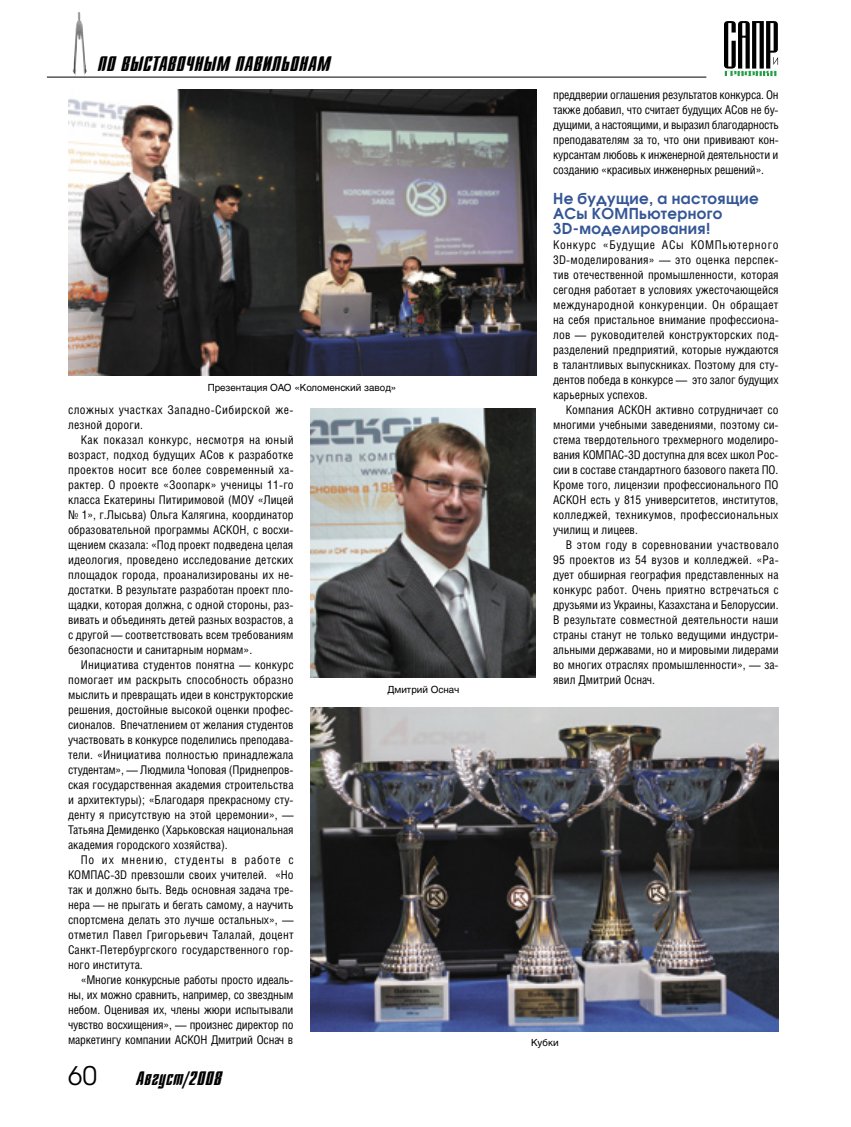
<style>
.page{position:relative;width:851px;height:1127px;background:#fff}
.page>*{position:absolute;margin:0;border:0;box-sizing:border-box;transform-origin:0 0}
.t1{font:25.5px "Avant Garde C";color:#000}
.t2{font:21px "Dagger C";letter-spacing:.025em;color:#000}
.t3{font:19.5px "Dagger C";letter-spacing:.025em;color:#000}
.t4{font:700 15px/15px "Avant Garde C";letter-spacing:.025em;color:#355695}
.t5{font:12px/15px "Helios Cond";color:#000;text-align:justify}
.t6{font:12px/15px "Helios Cond";letter-spacing:.035em;color:#000}
.t7{font:9.75px "Helios";color:#000}
</style>
<div class="page">
<img style="left:73px;top:12px;width:14px;height:65px">
<svg style="left:724px;top:21px;width:54px;height:55px"></svg>
<hr style="left:47px;top:77px;width:659px;height:1px;background:#000">
<img style="left:68px;top:89px;width:468px;height:287px">
<img style="left:310px;top:408px;width:226px;height:270px">
<img style="left:310px;top:708px;width:468px;height:323px">
<h2 class="t2" style="left:98px;top:53px;width:234px">по выставочным павильонам</h2>
<p class="t7" style="left:208px;top:381px;width:190px">Презентация ОАО «Коломенский завод»</p>
<p class="t6" style="left:68px;top:402px;width:227px">сложных участках Западно-Сибирской же&shy;лезной дороги.</p>
<p class="t5" style="left:68px;top:432px;width:227px;text-indent:13px">Как показал конкурс, несмотря на юный возраст, подход будущих АСов к разработке проектов носит все более современный ха&shy;рактер. О проекте «Зоопарк» ученицы 11-го класса Екатерины Питиримовой (МОУ «Лицей № 1», г.Лысьва) Ольга Калягина, координатор образовательной программы АСКОН, с восхи&shy;щением сказала: «Под проект подведена целая идеология, проведено исследование детских площадок города, проанализированы их не&shy;достатки. В результате разработан проект пло&shy;щадки, которая должна, с одной стороны, раз&shy;вивать и объединять детей разных возрастов, а с другой — соответствовать всем требованиям безопасности и санитарным нормам».</p>
<p class="t5" style="left:68px;top:657px;width:227px;text-indent:13px">Инициатива студентов понятна — конкурс помогает им раскрыть способность образно мыслить и превращать идеи в конструкторские решения, достойные высокой оценки профес&shy;сионалов. Впечатлением от желания студентов участвовать в конкурсе поделились преподава&shy;тели. «Инициатива полностью принадлежала студентам», — Людмила Чоповая (Приднепров&shy;ская государственная академия строительства и архитектуры); «Благодаря прекрасному сту&shy;денту я присутствую на этой церемонии», — Татьяна Демиденко (Харьковская национальная академия городского хозяйства).</p>
<p class="t5" style="left:68px;top:852px;width:227px;text-indent:13px">По их мнению, студенты в работе с КОМПАС‑3D превзошли своих учителей. «Но так и должно быть. Ведь основная задача тре&shy;нера — не прыгать и бегать самому, а научить спортсмена делать это лучше остальных», — отметил Павел Григорьевич Талалай, доцент Санкт-Петербургского государственного гор&shy;ного института.</p>
<p class="t5" style="left:68px;top:972px;width:227px;text-indent:13px">«Многие конкурсные работы просто идеаль&shy;ны, их можно сравнить, например, со звездным небом. Оценивая их, члены жюри испытывали чувство восхищения», — произнес директор по маркетингу компании АСКОН Дмитрий Оснач в</p>
<h1 class="t1" style="left:68px;top:1060px;width:30px">60</h1>
<h3 class="t3" style="left:136px;top:1068px;width:87px">Август/2008</h3>
<p class="t7" style="left:387px;top:683px;width:73px">Дмитрий Оснач</p>
<p class="t5" style="left:553px;top:87px;width:227px">преддверии оглашения результатов конкурса. Он также добавил, что считает будущих АСов не бу&shy;дущими, а настоящими, и выразил благодарность преподавателям за то, что они прививают кон&shy;курсантам любовь к инженерной деятельности и созданию «красивых инженерных решений».</p>
<p class="t4" style="left:553px;top:191px;width:207px">Не будущие, а настоящие<br>АСы КОМПьютерного<br>3D-моделирования!</p>
<p class="t5" style="left:553px;top:237px;width:227px">Конкурс «Будущие АСы КОМПьютерного 3D-моделирования» — это оценка перспек&shy;тив отечественной промышленности, которая сегодня работает в условиях ужесточающейся международной конкуренции. Он обращает на себя пристальное внимание профессиона&shy;лов — руководителей конструкторских под&shy;разделений предприятий, которые нуждаются в талантливых выпускниках. Поэтому для сту&shy;дентов победа в конкурсе — это залог будущих карьерных успехов.</p>
<p class="t5" style="left:553px;top:402px;width:227px;text-indent:13px">Компания АСКОН активно сотрудничает со многими учебными заведениями, поэтому си&shy;стема твердотельного трехмерного моделиро&shy;вания КОМПАС-3D доступна для всех школ Рос&shy;сии в составе стандартного базового пакета ПО.<br>Кроме того, лицензии профессионального ПО АСКОН есть у 815 университетов, институтов, колледжей, техникумов, профессиональных училищ и лицеев.</p>
<p class="t5" style="left:553px;top:537px;width:227px;text-indent:13px">В этом году в соревновании участвовало 95 проектов из 54 вузов и колледжей. «Ра&shy;дует обширная география представленных на конкурс работ. Очень приятно встречаться с друзьями из Украины, Казахстана и Белоруссии.<br>В результате совместной деятельности наши страны станут не только ведущими индустри&shy;альными державами, но и мировыми лидерами во многих отраслях промышленности», — за&shy;явил Дмитрий Оснач.</p>
<p class="t7" style="left:531px;top:1037px;width:29px">Кубки</p>
</div>
